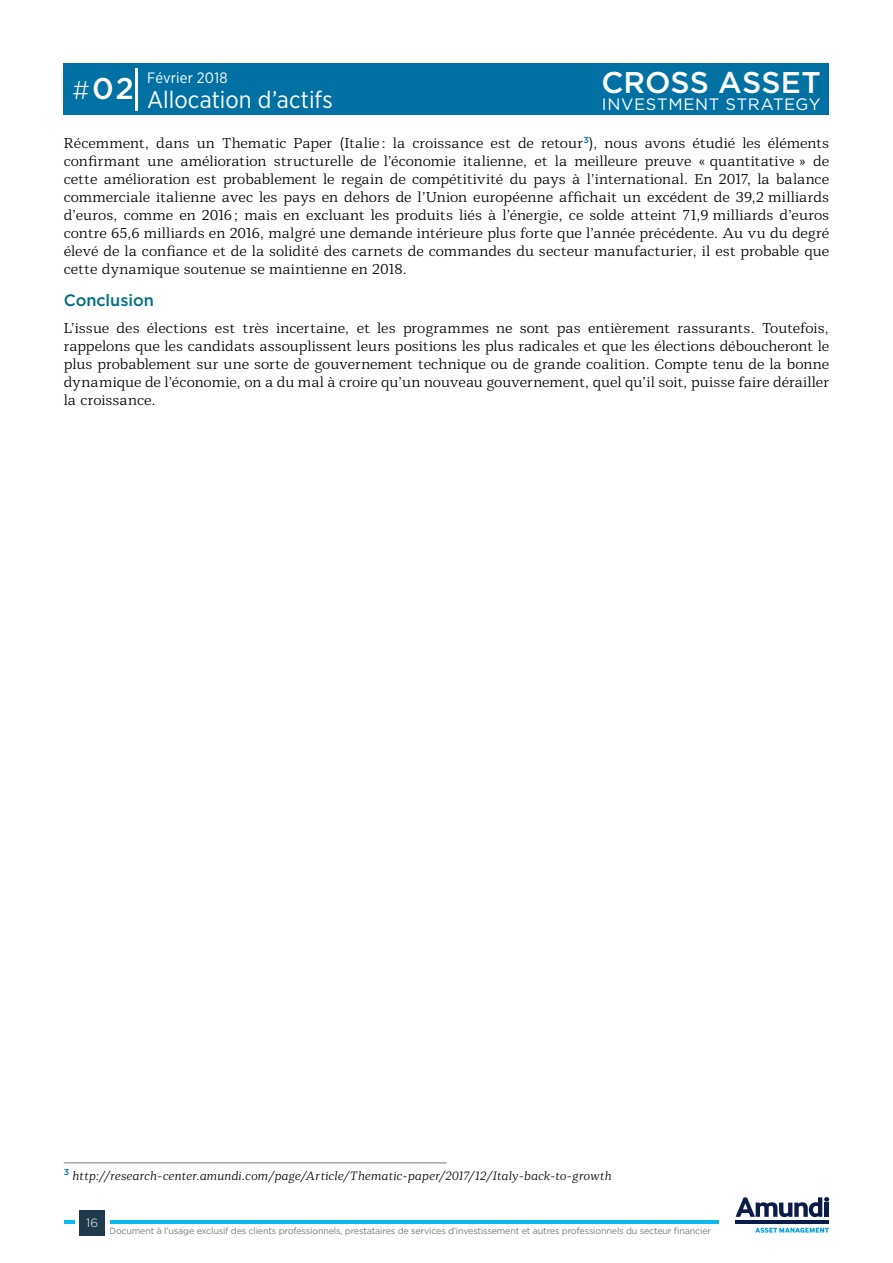
<style>
.page{position:relative;width:893px;height:1263px;background:#fff}
.page>*{position:absolute;margin:0;border:0;box-sizing:border-box;transform-origin:0 0}
.t1{font:500 30px "Gotham";letter-spacing:.005em;color:#fff}
.t2{font:24px "Gotham Narrow";letter-spacing:.005em;color:#fff}
.t3{font:16.5px "Gotham";letter-spacing:.035em;color:#fff}
._2017_VA_Titre_parag{font:500 16.5px "Gotham";letter-spacing:-.005em;color:#006b86}
.t4{font:15px "Gotham Narrow";letter-spacing:.01em;color:#fff}
._2017_VA_TXT_article{font:300 14.25px/18px "Mediator Serif";letter-spacing:-.005em;color:#000;text-align:justify}
._2017_Renvoi_Astériq{font:italic 300 12px "Mediator Serif";color:#000}
.t5{font:300 12px "Gotham";color:#fff}
.t6{font:9px "Gotham";letter-spacing:-.02em;color:#777a7b}
.s1{font-weight:300;font-size:25.5px}
</style>
<div class="page">
<hr style="left:64px;top:1220px;width:655px;height:4px;background:#0bbbef">
<div style="left:75px;top:1206px;width:34px;height:34px;background:#fff"></div>
<div style="left:79px;top:1210px;width:26px;height:25px;background:#203a4c"></div>
<svg style="left:736px;top:1197px;width:93px;height:20px"></svg>
<div style="left:824px;top:1202px;width:5px;height:15px;background:#0c1c49"></div>
<hr style="left:736px;top:1220px;width:93px;height:4px;background:#0c1c49">
<svg style="left:755px;top:1227px;width:74px;height:6px"></svg>
<div style="left:64px;top:64px;width:765px;height:51px;background:#0071a2"></div>
<hr style="left:136px;top:69px;width:2px;height:42px;background:#fff">
<hr style="left:64px;top:1162px;width:382px;height:1px;background:#777a7b">
<h1 class="t1" style="left:601px;top:63px;width:221px">CROSS ASSET</h1>
<p class="t3" style="left:602px;top:93px;width:220px">INVESTMENT STRATEGY</p>
<p class="_2017_VA_TXT_article" style="left:64px;top:134px;width:767px">Récemment, dans un Thematic Paper (Italie: la croissance est de retour<sup>3</sup>), nous avons étudié les éléments confirmant une amélioration structurelle de l’économie italienne, et la meilleure preuve « quantitative » de cette amélioration est probablement le regain de compétitivité du pays à l’international. En 2017, la balance commerciale italienne avec les pays en dehors de l’Union européenne affichait un excédent de 39,2 milliards d’euros, comme en 2016; mais en excluant les produits liés à l’énergie, ce solde atteint 71,9 milliards d’euros contre 65,6 milliards en 2016, malgré une demande intérieure plus forte que l’année précédente. Au vu du degré élevé de la confiance et de la solidité des carnets de commandes du secteur manufacturier, il est probable que cette dynamique soutenue se maintienne en 2018.</p>
<p class="_2017_VA_Titre_parag" style="left:64px;top:290px;width:92px">Conclusion</p>
<p class="_2017_VA_TXT_article" style="left:64px;top:319px;width:767px">L’issue des élections est très incertaine, et les programmes ne sont pas entièrement rassurants. Toutefois, rappelons que les candidats assouplissent leurs positions les plus radicales et que les élections déboucheront le plus probablement sur une sorte de gouvernement technique ou de grande coalition. Compte tenu de la bonne dynamique de l’économie, on a du mal à croire qu’un nouveau gouvernement, quel qu’il soit, puisse faire dérailler la croissance.</p>
<p class="t4" style="left:147px;top:68px;width:82px">Février 2018</p>
<h2 class="t2" style="left:147px;top:85px;width:187px">Allocation d’actifs</h2>
<h1 class="t1" style="left:72px;top:69px;width:63px"><span class="s1">#</span>02</h1>
<p class="_2017_Renvoi_Astériq" style="left:64px;top:1168px;width:549px"><sup>3</sup> http://research-center.amundi.com/page/Article/Thematic-paper/2017/12/Italy-back-to-growth</p>
<p class="t5" style="left:86px;top:1215px;width:14px">16</p>
<p class="t6" style="left:109px;top:1225px;width:603px">Document à l’usage exclusif des clients professionnels, prestataires de services d’investissement et autres professionnels du secteur financier</p>
</div>
